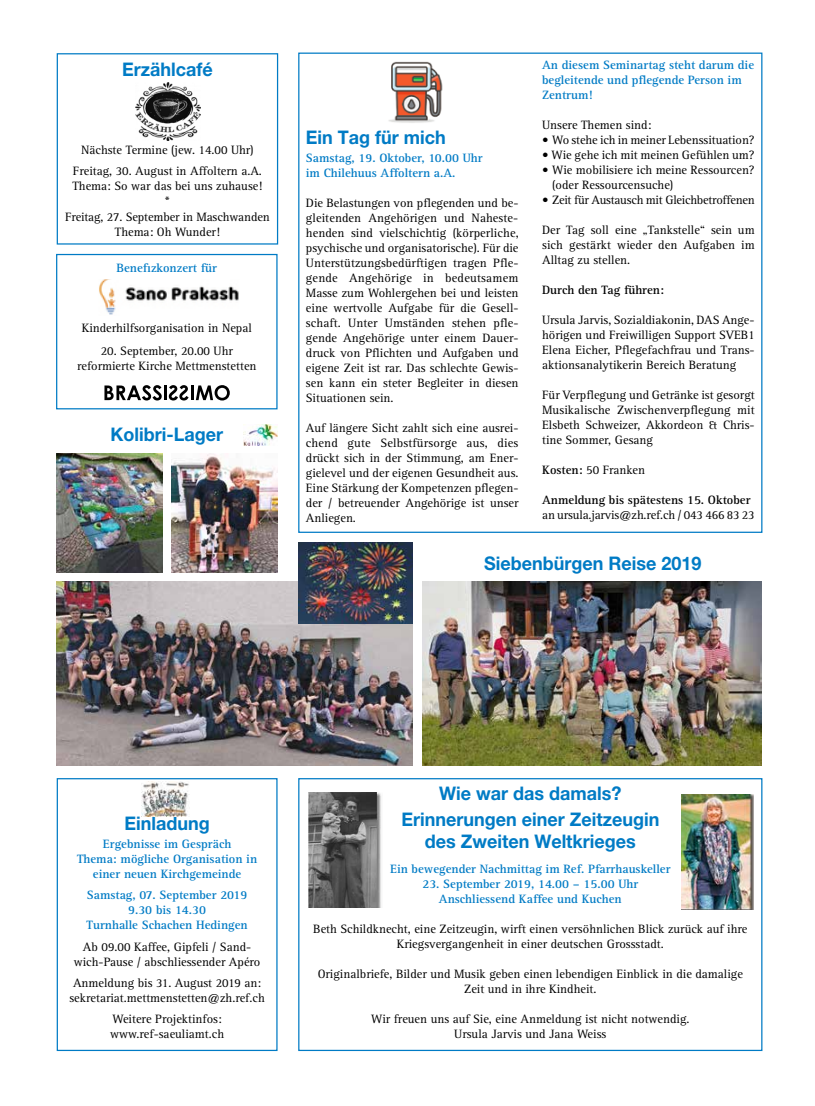
<style>
.page{position:relative;width:815px;height:1106px;background:#fff}
.page>*{position:absolute;margin:0;border:0;box-sizing:border-box;transform-origin:0 0}
.t1{font:700 18.75px/26px "Helvetica Neue LT Std";color:#007bc5;text-align:center;scale:.96 1}
.t2{font:12.5px/15px "Rotis Serif";color:#000;text-align:center}
.t3{font:700 12.5px/15px "Rotis Serif";color:#007bc5;text-align:center}
.t4{font:700 12.5px "Rotis Serif";color:#000}
.t5{font:12.5px "Rotis Serif";letter-spacing:-.02em;color:#000}
.s1{font-weight:700}
</style>
<div class="page">
<div style="left:57px;top:53px;width:221px;height:191px;border:1px solid #007bc5"></div>
<div style="left:56px;top:254px;width:222px;height:155px;border:1px solid #007bc5"></div>
<img style="left:136px;top:82px;width:64px;height:59px">
<div style="left:298px;top:778px;width:464px;height:273px;border:1px solid #007bc5"></div>
<img style="left:388px;top:62px;width:55px;height:61px">
<img style="left:308px;top:792px;width:73px;height:116px">
<img style="left:681px;top:794px;width:72px;height:115px">
<svg style="left:104px;top:385px;width:58px;height:15px"></svg>
<hr style="left:164px;top:385px;width:3px;height:15px;background:#000">
<svg style="left:169px;top:385px;width:20px;height:15px"></svg>
<hr style="left:191px;top:385px;width:3px;height:15px;background:#000">
<svg style="left:196px;top:385px;width:34px;height:15px"></svg>
<img style="left:99px;top:279px;width:140px;height:36px">
<div style="left:57px;top:778px;width:221px;height:273px;border:1px solid #007bc5"></div>
<img style="left:141px;top:781px;width:48px;height:35px">
<img style="left:244px;top:424px;width:34px;height:21px">
<img style="left:57px;top:581px;width:356px;height:184px">
<img style="left:171px;top:453px;width:107px;height:119px">
<img style="left:57px;top:453px;width:106px;height:119px">
<img style="left:422px;top:581px;width:340px;height:184px">
<img style="left:299px;top:542px;width:114px;height:82px">
<h1 class="t1" style="left:122px;top:56px;width:96px">Erzählcafé</h1>
<p class="t2" style="left:73px;top:140px;width:191px;line-height:21.2px">Nächste Termine (jew. 14.00 Uhr)<br>Freitag, 30. August in Affoltern a.A.</p>
<p class="t2" style="left:65px;top:179px;width:206px">Thema: So war das bei uns zuhause!<br>*<br>Freitag, 27. September in Maschwanden<br>Thema: Oh Wunder!</p>
<p class="t3" style="left:117px;top:260px;width:102px">Benefizkonzert für</p>
<p class="t2" style="left:82px;top:320px;width:172px">Kinderhilfsorganisation in Nepal</p>
<p class="t2" style="left:77px;top:344px;width:181px">20. September, 20.00 Uhr reformierte Kirche Mettmenstetten</p>
<h1 class="t1" style="left:111px;top:420px;width:119px">Kolibri-Lager</h1>
<h1 class="t1" style="left:306px;top:124px;width:147px">Ein Tag für mich</h1>
<p class="t3" style="left:306px;top:151px;width:178px;text-align:left">Samstag, 19. Oktober, 10.00 Uhr im Chilehuus Affoltern a.A.</p>
<p class="t2" style="left:306px;top:196px;width:214px;text-align:justify">Die Belastungen von pflegenden und be&shy;gleitenden Angehörigen und Naheste&shy;henden sind vielschichtig (körperliche, psychische und organisatorische). Für die Unterstützungsbedürftigen tragen Pfle&shy;gende Angehörige in bedeutsamem Masse zum Wohlergehen bei und leisten eine wertvolle Aufgabe für die Gesell&shy;schaft. Unter Umständen stehen pfle&shy;gende Angehörige unter einem Dauer&shy;druck von Pflichten und Aufgaben und eigene Zeit ist rar. Das schlechte Gewis&shy;sen kann ein steter Begleiter in diesen Situationen sein.</p>
<p class="t2" style="left:306px;top:421px;width:214px;text-align:justify">Auf längere Sicht zahlt sich eine ausrei&shy;chend gute Selbstfürsorge aus, dies drückt sich in der Stimmung, am Ener&shy;gielevel und der eigenen Gesundheit aus.<br>Eine Stärkung der Kompetenzen pflegen&shy;der / betreuender Angehörige ist unser Anliegen.</p>
<p class="t3" style="left:542px;top:58px;width:213px;text-align:left">An diesem Seminartag steht darum die begleitende und pflegende Person im<br>Zentrum!</p>
<p class="t2" style="left:542px;top:118px;width:111px">Unsere Themen sind:</p>
<p class="t2" style="left:542px;top:133px;width:214px">• Wo stehe ich in meiner Lebenssituation?</p>
<p class="t2" style="left:542px;top:148px;width:214px">• Wie gehe ich mit meinen Gefühlen um?</p>
<p class="t2" style="left:552px;top:163px;width:204px;text-align:left;text-indent:-10px">• Wie mobilisiere ich meine Ressourcen? (oder Ressourcensuche)</p>
<p class="t5" style="left:542px;top:193px;width:214px">• Zeit für Austausch mit Gleichbetroffenen</p>
<p class="t2" style="left:542px;top:223px;width:214px;text-align:justify">Der Tag soll eine „Tankstelle“ sein um sich gestärkt wieder den Aufgaben im Alltag zu stellen.</p>
<p class="t4" style="left:542px;top:283px;width:123px">Durch den Tag führen:</p>
<p class="t2" style="left:542px;top:313px;width:214px;text-align:justify">Ursula Jarvis, Sozialdiakonin, DAS Ange&shy;hörigen und Freiwilligen Support SVEB1<br>Elena Eicher, Pflegefachfrau und Trans&shy;aktionsanalytikerin Bereich Beratung</p>
<p class="t2" style="left:542px;top:388px;width:214px;text-align:justify">Für Verpflegung und Getränke ist gesorgt Musikalische Zwischenverpflegung mit Elsbeth Schweizer, Akkordeon &amp; Chris&shy;tine Sommer, Gesang</p>
<p class="t2" style="left:542px;top:463px;width:104px"><span class="s1">Kosten:</span> 50 Franken</p>
<p class="t4" style="left:542px;top:493px;width:210px">Anmeldung bis spätestens 15. Oktober</p>
<p class="t2" style="left:542px;top:508px;width:214px">an ursula.jarvis@zh.ref.ch / 043 466 83 23</p>
<h1 class="t1" style="left:484px;top:550px;width:228px">Siebenbürgen Reise 2019</h1>
<h1 class="t1" style="left:124px;top:809px;width:90px">Einladung</h1>
<p class="t3" style="left:77px;top:836px;width:182px">Ergebnisse im Gespräch<br>Thema: mögliche Organisation in einer neuen Kirchgemeinde</p>
<p class="t3" style="left:87px;top:888px;width:163px">Samstag, 07. September 2019<br>9.30 bis 14.30<br>Turnhalle Schachen Hedingen</p>
<p class="t2" style="left:74px;top:939px;width:188px">Ab 09.00 Kaffee, Gipfeli / Sand&shy;wich-Pause / abschliessender Apéro</p>
<p class="t2" style="left:69px;top:975px;width:197px;text-align:left">Anmeldung bis 31. August 2019 an: sekretariat.mettmenstetten@zh.ref.ch</p>
<p class="t2" style="left:110px;top:1012px;width:116px;text-align:left">Weitere Projektinfos: www.ref-saeuliamt.ch</p>
<h1 class="t1" style="left:401px;top:779px;width:270px">Wie war das damals?<br>Erinnerungen einer Zeitzeugin</h1>
<h1 class="t1" style="left:425px;top:828px;width:222px">des Zweiten Weltkrieges</h1>
<p class="t3" style="left:390px;top:861px;width:282px">Ein bewegender Nachmittag im Ref. Pfarrhauskeller</p>
<p class="t3" style="left:422px;top:876px;width:217px">23. September 2019, 14.00 – 15.00 Uhr<br>Anschliessend Kaffee und Kuchen</p>
<p class="t2" style="left:313px;top:922px;width:436px">Beth Schildknecht, eine Zeitzeugin, wirft einen versöhnlichen Blick zurück auf ihre<br>Kriegsvergangenheit in einer deutschen Grossstadt.</p>
<p class="t2" style="left:318px;top:967px;width:427px">Originalbriefe, Bilder und Musik geben einen lebendigen Einblick in die damalige<br>Zeit und in ihre Kindheit.</p>
<p class="t2" style="left:371px;top:1012px;width:320px">Wir freuen uns auf Sie, eine Anmeldung ist nicht notwendig.<br>Ursula Jarvis und Jana Weiss</p>
</div>
